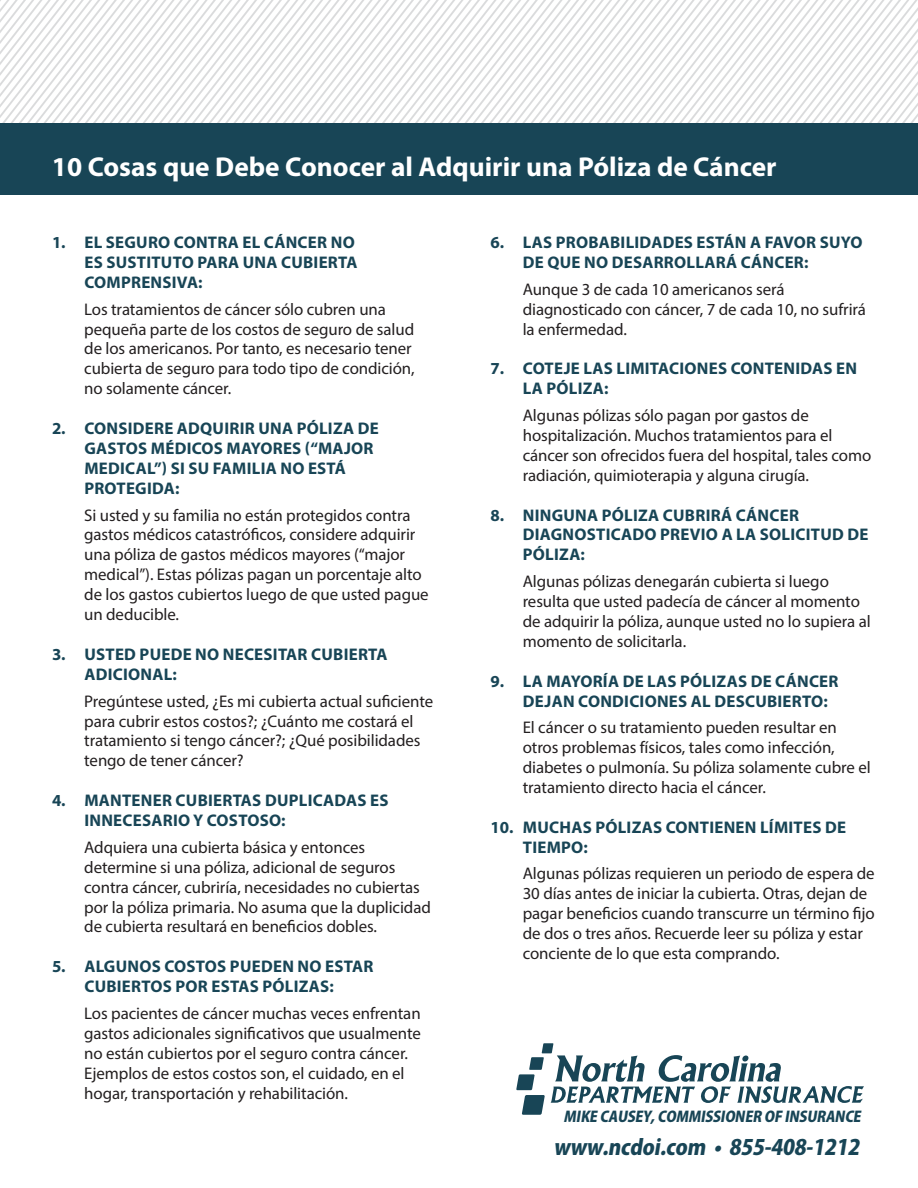
<style>
.page{position:relative;width:918px;height:1188px;background:#fff}
.page>*{position:absolute;margin:0;border:0;box-sizing:border-box;transform-origin:0 0}
.t1{font:700 27.3px "Myriad Pro";color:#fff}
.t2{font:italic 800 21px "Koz Go Pr 6 N";color:#184556}
.Body{font:16.8px/20px "Myriad Pro";letter-spacing:-.005em;color:#231f20}
.t3{font:700 16.8px/20px "Myriad Pro";letter-spacing:.015em;color:#184556}
.t4{font:italic 800 14.7px "Koz Go Pr 6 N";color:#184556}
</style>
<div class="page">
<svg style="left:0;top:0;width:918px;height:123px"></svg>
<div style="left:0;top:123px;width:918px;height:71px;background:#184556"></div>
<svg style="left:516px;top:1043px;width:348px;height:72px"></svg>
<p class="t1" style="left:52px;top:149px;width:726px">10 Cosas que Debe Conocer al Adquirir una Póliza de Cáncer</p>
<p class="t3" style="left:84px;top:232px;width:275px;text-indent:-32px">1. EL SEGURO CONTRA EL CÁNCER NO<br>ES SUSTITUTO PARA UNA CUBIERTA<br>COMPRENSIVA:</p>
<p class="Body" style="left:84px;top:299px;width:332px">Los tratamientos de cáncer sólo cubren una pequeña parte de los costos de seguro de salud de los americanos. Por tanto, es necesario tener cubierta de seguro para todo tipo de condición, no solamente cáncer.</p>
<p class="t3" style="left:84px;top:418px;width:296px;text-indent:-32px">2. CONSIDERE ADQUIRIR UNA PÓLIZA DE<br>GASTOS MÉDICOS MAYORES (“MAJOR<br>MEDICAL”) SI SU FAMILIA NO ESTÁ<br>PROTEGIDA:</p>
<p class="Body" style="left:84px;top:505px;width:346px">Si usted y su familia no están protegidos contra gastos médicos catastróficos, considere adquirir una póliza de gastos médicos mayores (“major medical”). Estas pólizas pagan un porcentaje alto de los gastos cubiertos luego de que usted pague un deducible.</p>
<p class="t3" style="left:84px;top:644px;width:305px;text-indent:-32px">3. USTED PUEDE NO NECESITAR CUBIERTA<br>ADICIONAL:</p>
<p class="Body" style="left:84px;top:691px;width:350px">Pregúntese usted, ¿Es mi cubierta actual suficiente para cubrir estos costos?; ¿Cuánto me costará el tratamiento si tengo cáncer?; ¿Qué posibilidades tengo de tener cáncer?</p>
<p class="t3" style="left:84px;top:790px;width:306px;text-indent:-32px">4. MANTENER CUBIERTAS DUPLICADAS ES<br>INNECESARIO Y COSTOSO:</p>
<p class="Body" style="left:84px;top:837px;width:348px">Adquiera una cubierta básica y entonces determine si una póliza, adicional de seguros contra cáncer, cubriría, necesidades no cubiertas por la póliza primaria. No asuma que la duplicidad de cubierta resultará en beneficios dobles.</p>
<p class="t3" style="left:52px;top:956px;width:323px;text-align:center">5. ALGUNOS COSTOS PUEDEN NO ESTAR<br>CUBIERTOS POR ESTAS PÓLIZAS:</p>
<p class="Body" style="left:84px;top:1003px;width:338px">Los pacientes de cáncer muchas veces enfrentan gastos adicionales significativos que usualmente no están cubiertos por el seguro contra cáncer.<br>Ejemplos de estos costos son, el cuidado, en el hogar, transportación y rehabilitación.</p>
<p class="t3" style="left:523px;top:232px;width:341px;text-indent:-32px">6. LAS PROBABILIDADES ESTÁN A FAVOR SUYO<br>DE QUE NO DESARROLLARÁ CÁNCER:</p>
<p class="Body" style="left:523px;top:279px;width:345px">Aunque 3 de cada 10 americanos será diagnosticado con cáncer, 7 de cada 10, no sufrirá la enfermedad.</p>
<p class="t3" style="left:523px;top:358px;width:336px;text-indent:-32px">7. COTEJE LAS LIMITACIONES CONTENIDAS EN<br>LA PÓLIZA:</p>
<p class="Body" style="left:523px;top:405px;width:350px">Algunas pólizas sólo pagan por gastos de hospitalización. Muchos tratamientos para el cáncer son ofrecidos fuera del hospital, tales como radiación, quimioterapia y alguna cirugía.</p>
<p class="t3" style="left:523px;top:504px;width:347px;text-indent:-32px">8. NINGUNA PÓLIZA CUBRIRÁ CÁNCER<br>DIAGNOSTICADO PREVIO A LA SOLICITUD DE<br>PÓLIZA:</p>
<p class="Body" style="left:523px;top:571px;width:350px">Algunas pólizas denegarán cubierta si luego resulta que usted padecía de cáncer al momento de adquirir la póliza, aunque usted no lo supiera al momento de solicitarla.</p>
<p class="t3" style="left:523px;top:670px;width:317px;text-indent:-32px">9. LA MAYORÍA DE LAS PÓLIZAS DE CÁNCER<br>DEJAN CONDICIONES AL DESCUBIERTO:</p>
<p class="Body" style="left:523px;top:717px;width:349px">El cáncer o su tratamiento pueden resultar en otros problemas físicos, tales como infección, diabetes o pulmonía. Su póliza solamente cubre el tratamiento directo hacia el cáncer.</p>
<p class="t3" style="left:523px;top:817px;width:325px;text-indent:-32px">10. MUCHAS PÓLIZAS CONTIENEN LÍMITES DE<br>TIEMPO:</p>
<p class="Body" style="left:523px;top:864px;width:354px">Algunas pólizas requieren un periodo de espera de 30 días antes de iniciar la cubierta. Otras, dejan de pagar beneficios cuando transcurre un término fijo de dos o tres años. Recuerde leer su póliza y estar conciente de lo que esta comprando.</p>
<p class="t4" style="left:564px;top:1108px;width:303px">MIKECAUSEY,COMMISSIONER OFINSURANCE</p>
<p class="t2" style="left:554px;top:1135px;width:313px">www.ncdoi.com • 855-408-1212</p>
</div>
